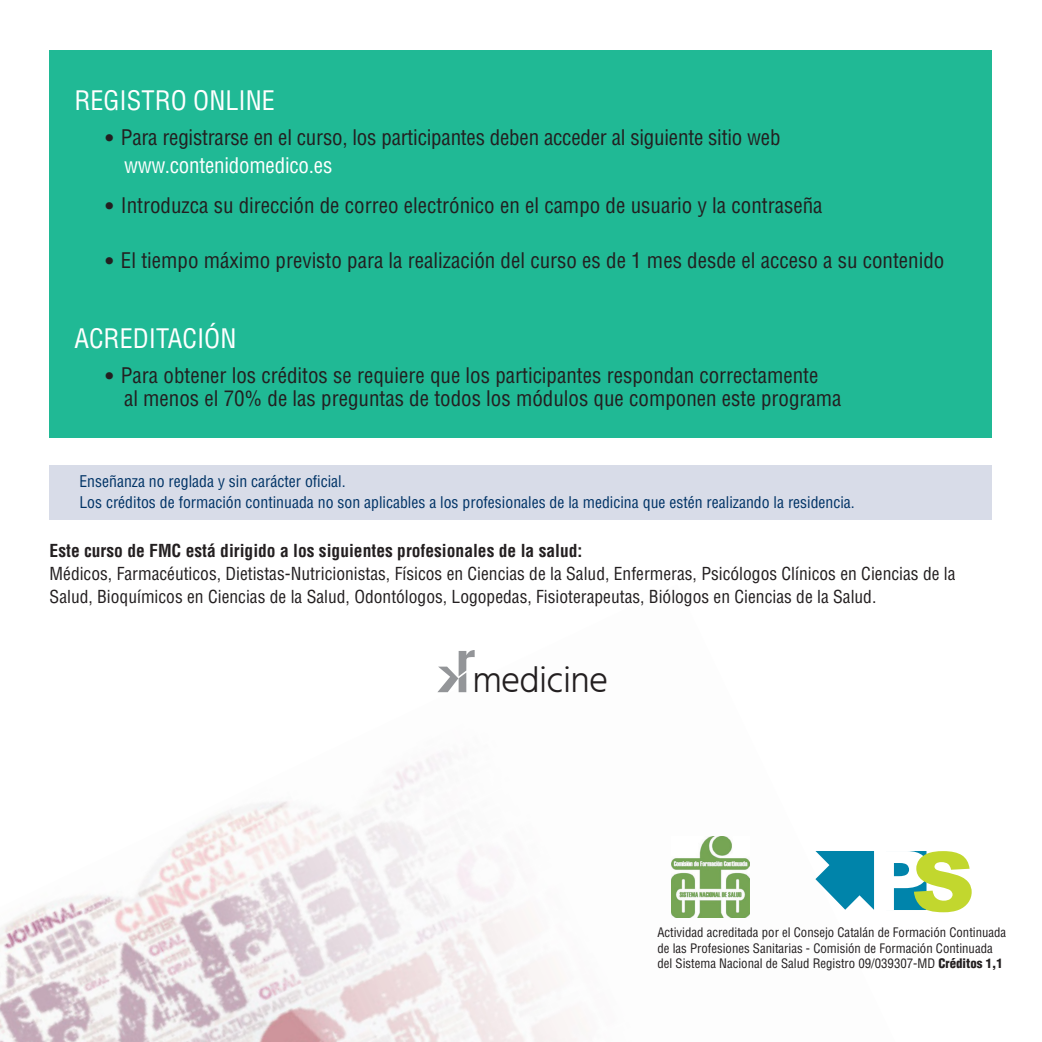
<style>
.page{position:relative;width:1042px;height:1042px;background:#fff}
.page>*{position:absolute;margin:0;border:0;box-sizing:border-box;transform-origin:0 0}
.t1{font:300 36.57px "Hind Siliguri";letter-spacing:-.02em;color:#231f20}
.t2{font:condensed 26.25px "Helvetica LT Std";color:#fff}
.List_Paragraph{font:condensed 21px/22.8px "Helvetica LT Std";color:#231f20}
.List_Paragraph-2{font:condensed 21px "Helvetica LT Std";letter-spacing:-.01em;color:#fff}
.List_Paragraph-3{font:condensed 17.5px/22.8px "Helvetica LT Std";color:#231f20}
.t3{font:condensed 15.75px "Helvetica LT Std";color:#036}
.t4{font:condensed 12.78px/15.4px "Helvetica LT Std";color:#231f20}
.s1{font-family:"Palatino LT Std";font-weight:900;font-stretch:normal}
.s2{font-weight:700}
.s3{font-weight:900}
</style>
<div class="page">
<div style="left:50px;top:465px;width:942px;height:54px;background:#d8dce8"></div>
<div style="left:50px;top:50px;width:942px;height:387px;background:#20b995"></div>
<img style="left:0;top:692px;width:750px;height:350px">
<svg style="left:437px;top:650px;width:38px;height:42px"></svg>
<img style="left:815px;top:851px;width:60px;height:59px">
<img style="left:893px;top:851px;width:21px;height:59px">
<img style="left:914px;top:851px;width:57px;height:61px">
<img style="left:672px;top:836px;width:77px;height:81px">
<p class="t2" style="left:74px;top:84px;width:202px">REGISTRO ONLINE</p>
<p class="List_Paragraph" style="left:104px;top:126px;width:678px"><span class="s1">•</span> Para registrarse en el curso, los participantes deben acceder al siguiente sitio web</p>
<p class="List_Paragraph-2" style="left:124px;top:152px;width:210px">www.contenidomedico.es</p>
<p class="List_Paragraph" style="left:104px;top:194px;width:720px"><span class="s1">•</span> Introduzca su dirección de correo electrónico en el campo de usuario y la contraseña</p>
<p class="List_Paragraph" style="left:104px;top:249px;width:842px"><span class="s1">•</span> El tiempo máximo previsto para la realización del curso es de 1 mes desde el acceso a su contenido</p>
<p class="t2" style="left:74px;top:322px;width:163px">ACREDITACIÓN</p>
<p class="List_Paragraph" style="left:124px;top:364px;width:719px;text-indent:-20px"><span class="s1">•</span> Para obtener los créditos se requiere que los participantes respondan correctamente<br>al menos el 70% de las preguntas de todos los módulos que componen este programa</p>
<p class="t3" style="left:79px;top:472px;width:268px">Enseñanza no reglada y sin carácter oficial.</p>
<p class="t3" style="left:79px;top:493px;width:777px">Los créditos de formación continuada no son aplicables a los profesionales de la medicina que estén realizando la residencia.</p>
<p class="List_Paragraph-3" style="left:50px;top:539px;width:907px"><span class="s2">Este curso de FMC está dirigido a los siguientes profesionales de la salud:<br></span>Médicos, Farmacéuticos, Dietistas-Nutricionistas, Físicos en Ciencias de la Salud, Enfermeras, Psicólogos Clínicos en Ciencias de la<br>Salud, Bioquímicos en Ciencias de la Salud, Odontólogos, Logopedas, Fisioterapeutas, Biólogos en Ciencias de la Salud.</p>
<p class="t1" style="left:472px;top:658px;width:137px">medicine</p>
<p class="t4" style="left:657px;top:925px;width:350px">Actividad acreditada por el Consejo Catalán de Formación Continuada de las Profesiones Sanitarias - Comisión de Formación Continuada del Sistema Nacional de Salud Registro 09/039307-MD <span class="s3">Créditos 1,1</span></p>
</div>
